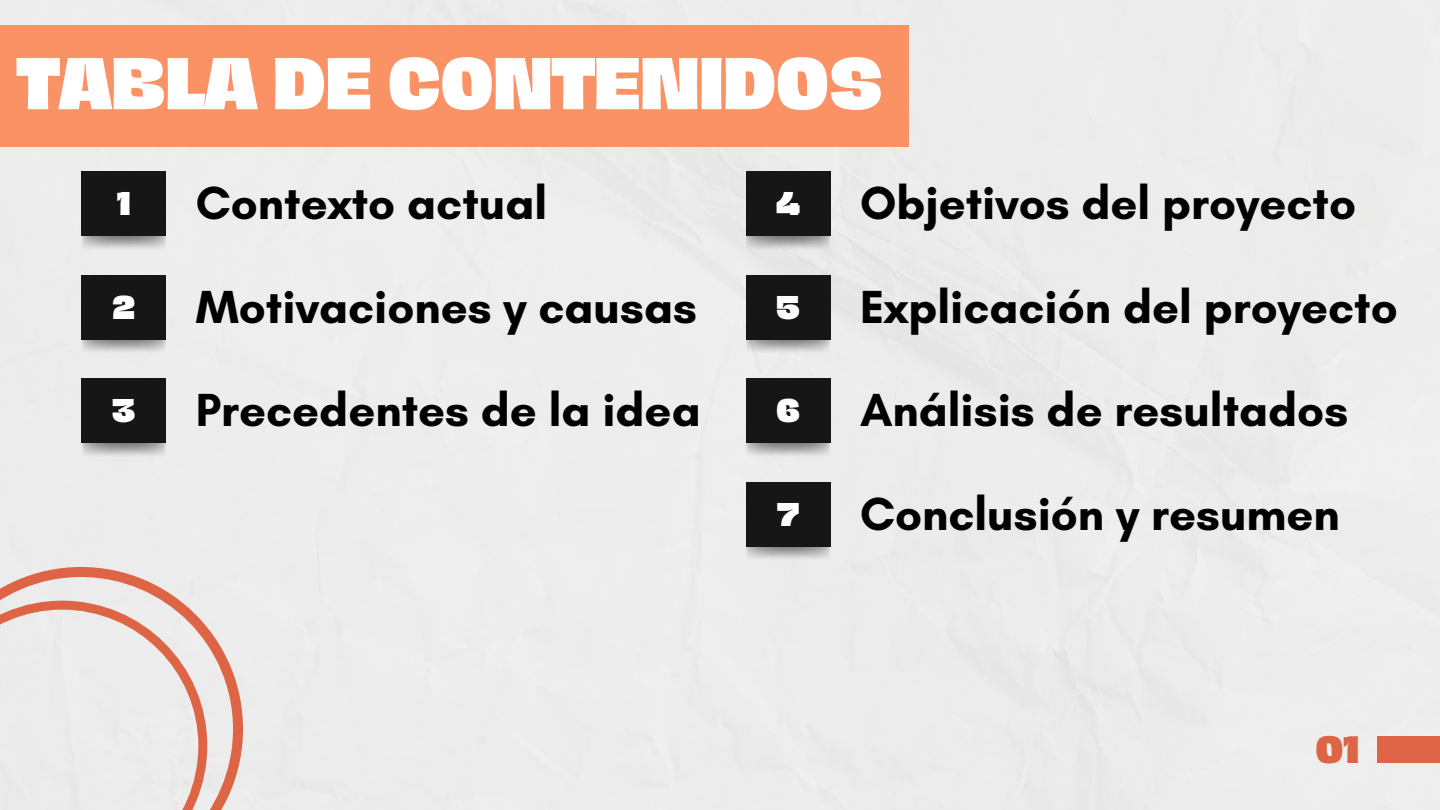
<style>
.page{position:relative;width:1440px;height:810px;background:#ececec}
.page>*{position:absolute;margin:0;border:0;box-sizing:border-box;transform-origin:0 0}
.t1{font:800 67px "Hagrid";color:#fff}
.t2{font:700 47.2px "Glacial Indifference";color:#000}
.t3{font:800 35px "Hagrid";color:#dd6444}
.t4{font:800 30.2px "Hagrid";color:#fff}
</style>
<div class="page">
<div style="left:0;top:25px;width:908px;height:122px;background:#fa9265"></div>
<div style="left:1377px;top:736px;width:63px;height:27px;background:#dd6444"></div>
<img style="left:82px;top:236px;width:84px;height:14px">
<div style="left:81px;top:172px;width:85px;height:64px;background:#171616"></div>
<img style="left:82px;top:339px;width:84px;height:15px">
<div style="left:81px;top:275px;width:85px;height:64px;background:#171616"></div>
<img style="left:82px;top:443px;width:84px;height:14px">
<div style="left:81px;top:379px;width:85px;height:64px;background:#171616"></div>
<img style="left:746px;top:236px;width:85px;height:14px">
<div style="left:746px;top:172px;width:85px;height:64px;background:#171616"></div>
<img style="left:746px;top:339px;width:85px;height:15px">
<div style="left:746px;top:275px;width:85px;height:64px;background:#171616"></div>
<img style="left:746px;top:443px;width:85px;height:14px">
<div style="left:746px;top:379px;width:85px;height:64px;background:#171616"></div>
<img style="left:746px;top:546px;width:85px;height:15px">
<div style="left:746px;top:482px;width:85px;height:64px;background:#171616"></div>
<svg style="left:0;top:567px;width:243px;height:243px;background:#e8ccc4"></svg>
<svg style="left:0;top:601px;width:207px;height:209px;background:#eae0dd"></svg>
<p class="t1" style="left:17px;top:50px;width:867px">TABLA DE CONTENIDOS</p>
<p class="t4" style="left:117px;top:188px;width:15px">1</p>
<p class="t2" style="left:196px;top:174px;width:353px">Contexto actual</p>
<p class="t4" style="left:113px;top:292px;width:24px">2</p>
<p class="t2" style="left:196px;top:278px;width:503px">Motivaciones y causas</p>
<p class="t4" style="left:112px;top:395px;width:25px">3</p>
<p class="t2" style="left:196px;top:381px;width:506px">Precedentes de la idea</p>
<p class="t4" style="left:776px;top:188px;width:26px">4</p>
<p class="t2" style="left:860px;top:174px;width:498px">Objetivos del proyecto</p>
<p class="t4" style="left:776px;top:292px;width:25px">5</p>
<p class="t2" style="left:860px;top:278px;width:539px">Explicación del proyecto</p>
<p class="t4" style="left:776px;top:395px;width:25px">6</p>
<p class="t2" style="left:860px;top:381px;width:490px">Análisis de resultados</p>
<p class="t4" style="left:777px;top:499px;width:24px">7</p>
<p class="t2" style="left:860px;top:485px;width:481px">Conclusión y resumen</p>
<p class="t3" style="left:1316px;top:732px;width:45px">01</p>
</div>
